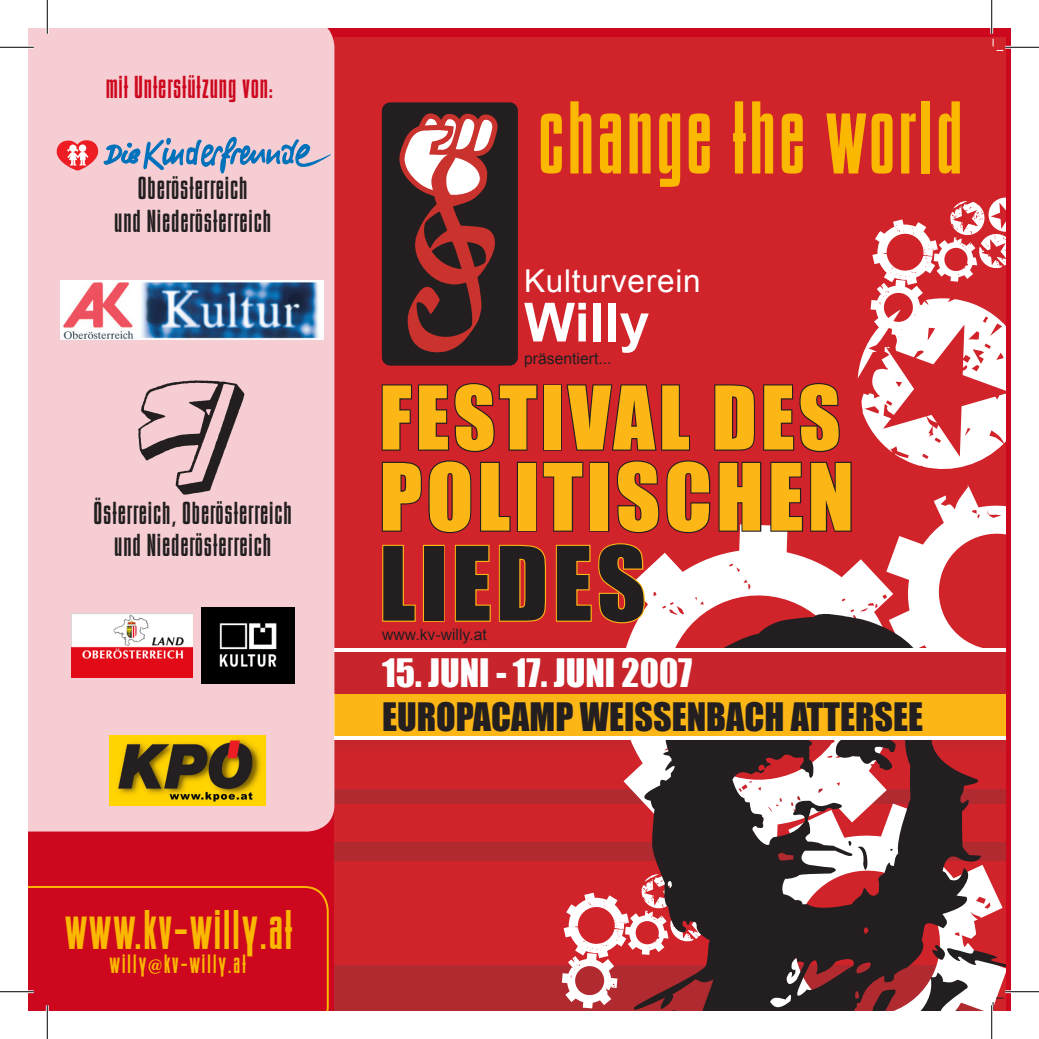
<style>
.page{position:relative;width:1039px;height:1039px;background:#fff}
.page>*{position:absolute;margin:0;border:0;box-sizing:border-box;transform-origin:0 0}
.t1{font:94.5px "Impact";letter-spacing:.05em;color:#231f20}
.t2{font:700 87.75px "Report";color:#fab800}
.t3{font:85.5px "Impact";letter-spacing:.05em;color:#fcb615}
.t4{font:81px "Impact";letter-spacing:.05em;color:#fcb615}
.t5{font:700 54px "Arial";color:#fff}
.t6{font:700 47.48px "Report";color:#fab800}
.t7{font:36px/43.2px "Impact";color:#231f20}
.t8{font:31.5px "Arial";letter-spacing:.025em;color:#fff}
.t9{font:700 27px "Report";color:#231f20}
.t10{font:700 27px "Report";color:#cd071e}
.t11{font:700 22.5px "Report";letter-spacing:.05em;color:#fab800}
.t12{font:15.75px "Arial";color:#231f20}
.s1{color:#fff}
</style>
<div class="page">
<div style="left:28px;top:28px;width:982px;height:982px;background:#cd071e"></div>
<div style="left:334px;top:38px;width:671px;height:972px;background:#d1232a"></div>
<div style="left:334px;top:965px;width:659px;height:45px;background:#b02a2f"></div>
<div style="left:334px;top:740px;width:671px;height:37px;background:#c8242b"></div>
<div style="left:334px;top:770px;width:671px;height:37px;background:#b02a2f"></div>
<div style="left:334px;top:751px;width:671px;height:38px;background:#d1232a"></div>
<div style="left:334px;top:822px;width:671px;height:38px;background:#b02a2f"></div>
<div style="left:334px;top:804px;width:671px;height:37px;background:#d1232a"></div>
<div style="left:382px;top:102px;width:136px;height:263px;background:#231f20;border-radius:8px"></div>
<svg style="left:562px;top:892px;width:66px;height:116px"></svg>
<svg style="left:628px;top:739px;width:377px;height:271px;fill:#231f20"></svg>
<div style="left:334px;top:655px;width:671px;height:81px;background:#fcb615"></div>
<div style="left:334px;top:652px;width:671px;height:41px;background:#c8242b"></div>
<hr style="left:334px;top:648px;width:671px;height:4px;background:#fff">
<hr style="left:334px;top:736px;width:671px;height:3px;background:#fff">
<svg style="left:380px;top:109px;width:625px;height:585px"></svg>
<svg style="left:992px;top:39px;width:11px;height:12px"></svg>
<svg style="left:992px;top:997px;width:11px;height:13px"></svg>
<svg style="left:28px;top:886px;width:301px;height:124px"></svg>
<div style="left:28px;top:28px;width:306px;height:803px;background:#f5cdd2"></div>
<svg style="left:56px;top:137px;width:275px;height:37px;background:#baacc1"></svg>
<img style="left:109px;top:735px;width:156px;height:70px">
<img style="left:136px;top:378px;width:110px;height:118px">
<img style="left:71px;top:613px;width:122px;height:64px">
<img style="left:202px;top:607px;width:92px;height:76px">
<img style="left:60px;top:281px;width:263px;height:59px">
<hr style="left:0;top:46px;width:34px;height:3px;background:#fff">
<hr style="left:1005px;top:46px;width:33px;height:3px;background:#fff">
<hr style="left:0;top:990px;width:34px;height:3px;background:#fff">
<hr style="left:1005px;top:990px;width:33px;height:3px;background:#fff">
<hr style="left:46px;top:0;width:3px;height:34px;background:#fff">
<hr style="left:46px;top:1005px;width:3px;height:33px;background:#fff">
<hr style="left:990px;top:0;width:3px;height:34px;background:#fff">
<hr style="left:990px;top:1005px;width:3px;height:33px;background:#fff">
<hr style="left:0;top:47px;width:34px;height:1px;background:#000">
<hr style="left:1005px;top:47px;width:33px;height:1px;background:#000">
<hr style="left:0;top:991px;width:34px;height:1px;background:#000">
<hr style="left:1005px;top:991px;width:33px;height:1px;background:#000">
<hr style="left:47px;top:0;width:1px;height:34px;background:#000">
<hr style="left:47px;top:1005px;width:1px;height:33px;background:#000">
<hr style="left:991px;top:0;width:1px;height:34px;background:#000">
<hr style="left:991px;top:1005px;width:1px;height:33px;background:#000">
<p class="t10" style="left:105px;top:70px;width:170px">mit Unterstützung von:</p>
<p class="t9" style="left:137px;top:171px;width:112px">Oberösterreich</p>
<p class="t9" style="left:114px;top:204px;width:159px">und Niederösterreich</p>
<p class="t9" style="left:93px;top:496px;width:200px">Österreich, Oberösterreich</p>
<p class="t9" style="left:114px;top:528px;width:159px">und Niederösterreich</p>
<p class="t6" style="left:63px;top:900px;width:231px">www.kv-willy.at</p>
<p class="t11" style="left:109px;top:949px;width:139px">willy@kv-willy.at</p>
<p class="t2" style="left:535px;top:84px;width:429px">change the world</p>
<p class="t8" style="left:524px;top:260px;width:178px">Kulturverein</p>
<p class="t5" style="left:524px;top:287px;width:127px">Willy</p>
<p class="t12" style="left:524px;top:348px;width:89px">präsentiert...</p>
<p class="t4" style="left:379px;top:355px;width:462px">FESTIVAL DES</p>
<p class="t3" style="left:379px;top:430px;width:476px">POLITISCHEN</p>
<p class="t1" style="left:379px;top:510px;width:268px">LIEDES</p>
<p class="t12" style="left:382px;top:624px;width:106px">www.kv-willy.at</p>
<p class="t7" style="left:382px;top:650px;width:542px"><span class="s1">15. JUNI - 17. JUNI 2007<br></span>EUROPACAMP WEISSENBACH ATTERSEE</p>
</div>
